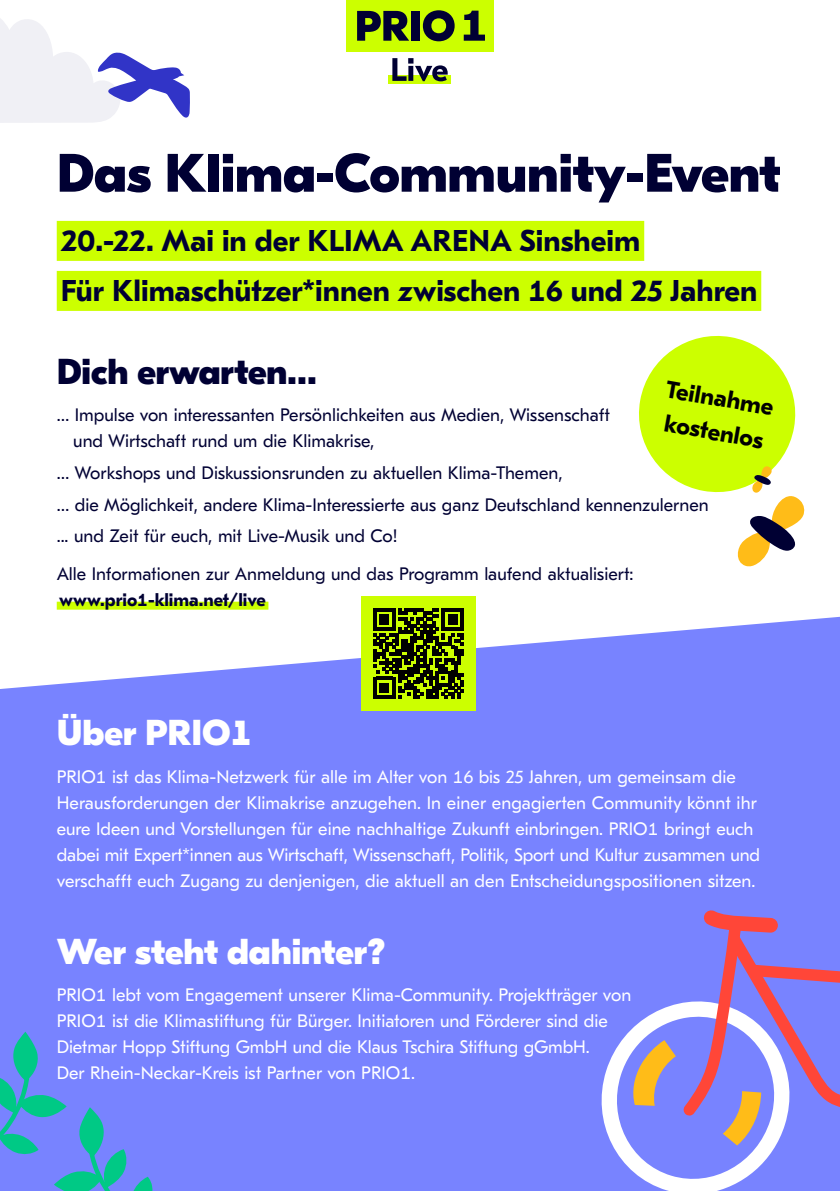
<style>
.page{position:relative;width:840px;height:1191px;background:#fff}
.page>*{position:absolute;margin:0;border:0;box-sizing:border-box;transform-origin:0 0}
.t1{font:800 54px "GT Eesti Display";color:#003}
.t2{font:800 36px "GT Eesti Display";color:#fff}
.t3{font:800 36px "GT Eesti Display";color:#003}
.t4{font:700 30px/50px "GT Eesti Text";color:#003}
.t5{font:700 24px/34px "GT Eesti Text";color:#000}
.t6{font:18px/26px "GT Eesti Text";color:#fff}
.t7{font:18px/31.6px "GT Eesti Text";color:#003}
.t8{font:700 18px "GT Eesti Text";color:#003}
</style>
<div class="page">
<div style="left:0;top:617px;width:839px;height:574px;background:#7883ff"></div>
<div style="left:346px;top:0;width:147px;height:52px;background:#cf0"></div>
<svg style="left:357px;top:11px;width:52px;height:30px"></svg>
<div style="left:411px;top:11px;width:8px;height:30px;background:#003"></div>
<svg style="left:463px;top:11px;width:21px;height:30px"></svg>
<svg style="left:422px;top:10px;width:32px;height:31px"></svg>
<div style="left:388px;top:75px;width:62px;height:9px;background:#cf0"></div>
<svg style="left:392px;top:58px;width:55px;height:23px"></svg>
<div style="left:57px;top:601px;width:211px;height:8px;background:#cf0"></div>
<div style="left:57px;top:221px;width:587px;height:40px;background:#cf0"></div>
<div style="left:57px;top:271px;width:703px;height:40px;background:#cf0"></div>
<svg style="left:590px;top:990px;width:202px;height:201px;fill:#7883ff"></svg>
<svg style="left:682px;top:909px;width:157px;height:236px;background:#9d83d6"></svg>
<svg style="left:631px;top:1040px;width:44px;height:65px;background:#bca190"></svg>
<svg style="left:639px;top:335px;width:165px;height:231px"></svg>
<svg style="left:0;top:1031px;width:153px;height:160px;background:#5f91e5"></svg>
<svg style="left:0;top:18px;width:190px;height:105px"></svg>
<div style="left:361px;top:596px;width:114px;height:115px;background:#cf0"></div>
<svg style="left:373px;top:608px;width:90px;height:90px"></svg>
<h1 class="t1" style="left:57px;top:143px;width:724px">Das Klima-Community-Event</h1>
<h3 class="t4" style="left:61px;top:216px;width:697px">20.-22. Mai in der KLIMA ARENA Sinsheim<br>Für Klimaschützer*innen zwischen 16 und 25 Jahren</h3>
<h2 class="t3" style="left:57px;top:351px;width:261px">Dich erwarten…</h2>
<p class="t7" style="left:73px;top:402px;width:538px;line-height:26px;text-indent:-16px">… Impulse von interessanten Persönlichkeiten aus Medien, Wissenschaft und Wirtschaft rund um die Klimakrise,</p>
<p class="t7" style="left:57px;top:457px;width:653px">… Workshops und Diskussionsrunden zu aktuellen Klima-Themen,<br>… die Möglichkeit, andere Klima-Interessierte aus ganz Deutschland kennenzulernen ... und Zeit für euch, mit Live-Musik und Co!</p>
<p class="t7" style="left:57px;top:558px;width:578px">Alle Informationen zur Anmeldung und das Programm laufend aktualisiert:</p>
<p class="t8" style="left:59px;top:589px;width:208px">www.prio1-klima.net/live</p>
<h3 class="t5" style="left:668px;top:372px;width:110px;rotate:10deg">Teilnahme kostenlos</h3>
<h2 class="t2" style="left:57px;top:713px;width:197px">Über PRIO1</h2>
<p class="t6" style="left:57px;top:764px;width:704px">PRIO1 ist das Klima-Netzwerk für alle im Alter von 16 bis 25 Jahren, um gemeinsam die Herausforderungen der Klimakrise anzugehen. In einer engagierten Community könnt ihr eure Ideen und Vorstellungen für eine nachhaltige Zukunft einbringen. PRIO1 bringt euch dabei mit Expert*innen aus Wirtschaft, Wissenschaft, Politik, Sport und Kultur zusammen und verschafft euch Zugang zu denjenigen, die aktuell an den Entscheidungspositionen sitzen.</p>
<h2 class="t2" style="left:57px;top:931px;width:330px">Wer steht dahinter?</h2>
<p class="t6" style="left:57px;top:982px;width:575px">PRIO1 lebt vom Engagement unserer Klima-Community. Projektträger von PRIO1 ist die Klimastiftung für Bürger. Initiatoren und Förderer sind die Dietmar Hopp Stiftung GmbH und die Klaus Tschira Stiftung gGmbH.<br>Der Rhein-Neckar-Kreis ist Partner von PRIO1.</p>
</div>
